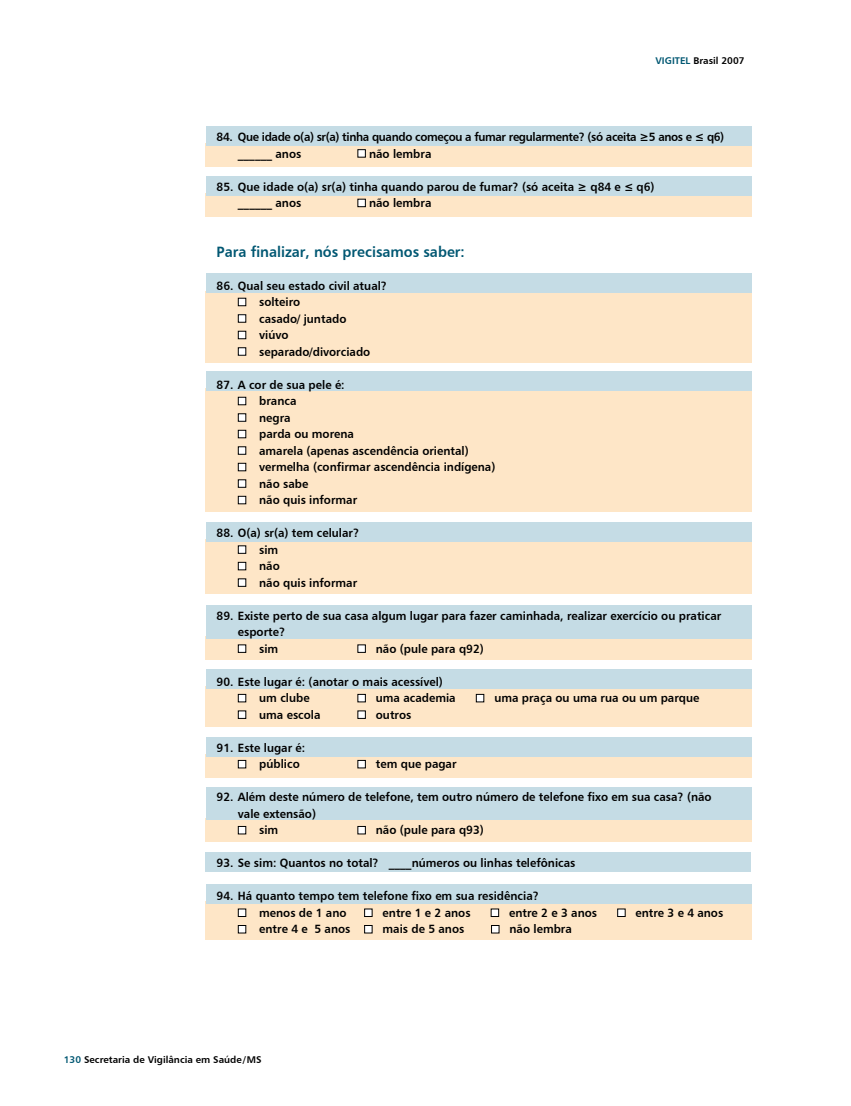
<style>
.page{position:relative;width:851px;height:1106px;background:#fff}
.page>*{position:absolute;margin:0;border:0;box-sizing:border-box;transform-origin:0 0}
.t1{font:15px "Humanist 777 BT Bold B";color:#005772;scale:.95 1}
.t2{font:12px/16.5px "Humanist 777 BT Bold B";color:#000;scale:.95 1}
.t3{font:12px/16.5px "Humanist 777 BT Bold B";letter-spacing:-.03em;color:#000;scale:.95 1}
.t4{font:9.75px "Humanist 777 BT Bold B";color:#000}
.s1{color:#005772}
</style>
<div class="page">
<div style="left:205px;top:901px;width:546px;height:39px;background:#fee6c7"></div>
<div style="left:206px;top:884px;width:545px;height:19px;background:#c5dce5"></div>
<div style="left:205px;top:539px;width:546px;height:55px;background:#fee6c7"></div>
<div style="left:206px;top:522px;width:545px;height:19px;background:#c5dce5"></div>
<div style="left:205px;top:637px;width:546px;height:23px;background:#fee6c7"></div>
<div style="left:206px;top:605px;width:545px;height:33px;background:#c5dce5"></div>
<div style="left:205px;top:686px;width:546px;height:41px;background:#fee6c7"></div>
<div style="left:206px;top:669px;width:545px;height:19px;background:#c5dce5"></div>
<div style="left:205px;top:754px;width:546px;height:23px;background:#fee6c7"></div>
<div style="left:206px;top:737px;width:545px;height:19px;background:#c5dce5"></div>
<div style="left:205px;top:819px;width:546px;height:23px;background:#fee6c7"></div>
<div style="left:206px;top:787px;width:545px;height:32px;background:#c5dce5"></div>
<div style="left:206px;top:853px;width:544px;height:19px;background:#c5dce5"></div>
<div style="left:205px;top:194px;width:546px;height:23px;background:#fee6c7"></div>
<div style="left:206px;top:176px;width:545px;height:20px;background:#c5dce5"></div>
<div style="left:205px;top:291px;width:546px;height:72px;background:#fee6c7"></div>
<div style="left:206px;top:274px;width:545px;height:19px;background:#c5dce5"></div>
<div style="left:205px;top:389px;width:546px;height:123px;background:#fee6c7"></div>
<div style="left:206px;top:371px;width:545px;height:19px;background:#c5dce5"></div>
<div style="left:205px;top:143px;width:546px;height:24px;background:#fee6c7"></div>
<div style="left:206px;top:126px;width:545px;height:19px;background:#c5dce5"></div>
<div style="left:358px;top:150px;width:7px;height:7px;background:#fff"></div>
<div style="left:358px;top:199px;width:7px;height:8px;background:#fff"></div>
<div style="left:357px;top:199px;width:8px;height:8px;border:1px solid #000"></div>
<div style="left:238px;top:298px;width:8px;height:8px;background:#fff"></div>
<div style="left:238px;top:298px;width:8px;height:8px;border:1px solid #000"></div>
<div style="left:238px;top:315px;width:8px;height:7px;background:#fff"></div>
<div style="left:238px;top:314px;width:8px;height:8px;border:1px solid #000"></div>
<div style="left:238px;top:331px;width:8px;height:8px;background:#fff"></div>
<div style="left:238px;top:331px;width:8px;height:8px;border:1px solid #000"></div>
<div style="left:238px;top:348px;width:8px;height:7px;background:#fff"></div>
<div style="left:238px;top:347px;width:8px;height:8px;border:1px solid #000"></div>
<div style="left:238px;top:397px;width:8px;height:8px;background:#fff"></div>
<div style="left:238px;top:397px;width:8px;height:8px;border:1px solid #000"></div>
<div style="left:238px;top:414px;width:8px;height:7px;background:#fff"></div>
<div style="left:238px;top:413px;width:8px;height:8px;border:1px solid #000"></div>
<div style="left:238px;top:430px;width:8px;height:8px;background:#fff"></div>
<div style="left:238px;top:430px;width:8px;height:8px;border:1px solid #000"></div>
<div style="left:238px;top:447px;width:8px;height:7px;background:#fff"></div>
<div style="left:238px;top:446px;width:8px;height:8px;border:1px solid #000"></div>
<div style="left:238px;top:463px;width:8px;height:8px;background:#fff"></div>
<div style="left:238px;top:463px;width:8px;height:8px;border:1px solid #000"></div>
<div style="left:238px;top:480px;width:8px;height:7px;background:#fff"></div>
<div style="left:238px;top:479px;width:8px;height:8px;border:1px solid #000"></div>
<div style="left:238px;top:496px;width:8px;height:8px;background:#fff"></div>
<div style="left:238px;top:496px;width:8px;height:8px;border:1px solid #000"></div>
<div style="left:238px;top:546px;width:8px;height:7px;background:#fff"></div>
<div style="left:238px;top:545px;width:8px;height:8px;border:1px solid #000"></div>
<div style="left:238px;top:562px;width:8px;height:8px;background:#fff"></div>
<div style="left:238px;top:562px;width:8px;height:8px;border:1px solid #000"></div>
<div style="left:238px;top:579px;width:8px;height:7px;background:#fff"></div>
<div style="left:238px;top:578px;width:8px;height:8px;border:1px solid #000"></div>
<div style="left:238px;top:645px;width:8px;height:7px;background:#fff"></div>
<div style="left:238px;top:644px;width:8px;height:8px;border:1px solid #000"></div>
<div style="left:358px;top:645px;width:7px;height:7px;background:#fff"></div>
<div style="left:238px;top:694px;width:8px;height:8px;background:#fff"></div>
<div style="left:238px;top:694px;width:8px;height:8px;border:1px solid #000"></div>
<div style="left:358px;top:694px;width:7px;height:8px;background:#fff"></div>
<div style="left:357px;top:694px;width:8px;height:8px;border:1px solid #000"></div>
<div style="left:476px;top:694px;width:7px;height:8px;background:#fff"></div>
<div style="left:476px;top:694px;width:8px;height:8px;border:1px solid #000"></div>
<div style="left:238px;top:711px;width:8px;height:7px;background:#fff"></div>
<div style="left:238px;top:710px;width:8px;height:8px;border:1px solid #000"></div>
<div style="left:358px;top:711px;width:7px;height:7px;background:#fff"></div>
<div style="left:238px;top:760px;width:8px;height:8px;background:#fff"></div>
<div style="left:238px;top:760px;width:8px;height:8px;border:1px solid #000"></div>
<div style="left:358px;top:760px;width:7px;height:8px;background:#fff"></div>
<div style="left:357px;top:760px;width:8px;height:8px;border:1px solid #000"></div>
<div style="left:238px;top:826px;width:8px;height:8px;background:#fff"></div>
<div style="left:238px;top:826px;width:8px;height:8px;border:1px solid #000"></div>
<div style="left:358px;top:826px;width:7px;height:8px;background:#fff"></div>
<div style="left:357px;top:826px;width:8px;height:8px;border:1px solid #000"></div>
<div style="left:238px;top:909px;width:8px;height:7px;background:#fff"></div>
<div style="left:238px;top:908px;width:8px;height:8px;border:1px solid #000"></div>
<div style="left:364px;top:909px;width:8px;height:7px;background:#fff"></div>
<div style="left:364px;top:908px;width:8px;height:8px;border:1px solid #000"></div>
<div style="left:491px;top:909px;width:7px;height:7px;background:#fff"></div>
<div style="left:490px;top:908px;width:9px;height:8px;border:1px solid #000"></div>
<svg style="left:617px;top:909px;width:8px;height:7px"></svg>
<div style="left:238px;top:925px;width:8px;height:8px;background:#fff"></div>
<div style="left:238px;top:925px;width:8px;height:8px;border:1px solid #000"></div>
<div style="left:364px;top:925px;width:8px;height:8px;background:#fff"></div>
<div style="left:364px;top:925px;width:8px;height:8px;border:1px solid #000"></div>
<div style="left:491px;top:925px;width:8px;height:8px;background:#fff"></div>
<div style="left:491px;top:925px;width:8px;height:8px;border:1px solid #000"></div>
<p class="t4" style="left:655px;top:55px;width:91px"><span class="s1">VIGITEL</span> Brasil 2007</p>
<p class="t3" style="left:238px;top:128px;width:513px;text-indent:-21px">84. Que idade o(a) sr(a) tinha quando começou a fumar regularmente? (só aceita ≥5 anos e ≤ q6) ______ anos</p>
<p class="t2" style="left:369px;top:145px;width:67px">não lembra</p>
<p class="t2" style="left:238px;top:178px;width:440px;text-indent:-21px">85. Que idade o(a) sr(a) tinha quando parou de fumar? (só aceita ≥ q84 e ≤ q6) ______ anos</p>
<p class="t2" style="left:369px;top:194px;width:67px">não lembra</p>
<p class="t1" style="left:216px;top:242px;width:263px">Para finalizar, nós precisamos saber:</p>
<p class="t2" style="left:259px;top:277px;width:136px;text-indent:-43px">86. Qual seu estado civil atual? solteiro<br>casado/ juntado<br>viúvo separado/divorciado</p>
<p class="t2" style="left:259px;top:376px;width:250px;text-indent:-43px">87. A cor de sua pele é:<br>branca<br>negra<br>parda ou morena<br>amarela (apenas ascendência oriental) vermelha (confirmar ascendência indígena) não sabe<br>não quis informar</p>
<p class="t2" style="left:259px;top:524px;width:107px;text-indent:-43px">88. O(a) sr(a) tem celular? sim<br>não<br>não quis informar</p>
<p class="t2" style="left:216px;top:607px;width:532px">89. Existe perto de sua casa algum lugar para fazer caminhada, realizar exercício ou praticar</p>
<p class="t2" style="left:238px;top:623px;width:51px">esporte?</p>
<p class="t2" style="left:259px;top:640px;width:22px">sim</p>
<p class="t2" style="left:376px;top:640px;width:115px">não (pule para q92)</p>
<p class="t2" style="left:259px;top:673px;width:195px;text-indent:-43px">90. Este lugar é: (anotar o mais acessível) um clube</p>
<p class="t2" style="left:376px;top:689px;width:85px">uma academia</p>
<p class="t2" style="left:494px;top:689px;width:217px">uma praça ou uma rua ou um parque</p>
<p class="t2" style="left:259px;top:706px;width:66px">uma escola</p>
<p class="t2" style="left:376px;top:706px;width:39px">outros</p>
<p class="t2" style="left:259px;top:739px;width:50px;text-indent:-43px">91. Este lugar é: público</p>
<p class="t2" style="left:376px;top:755px;width:86px">tem que pagar</p>
<p class="t2" style="left:216px;top:788px;width:522px">92. Além deste número de telefone, tem outro número de telefone fixo em sua casa? (não</p>
<p class="t2" style="left:238px;top:805px;width:84px">vale extensão)</p>
<p class="t2" style="left:259px;top:821px;width:22px">sim</p>
<p class="t2" style="left:376px;top:821px;width:115px">não (pule para q93)</p>
<p class="t2" style="left:216px;top:854px;width:379px">93. Se sim: Quantos no total? ____números ou linhas telefônicas</p>
<p class="t2" style="left:259px;top:887px;width:296px;text-indent:-43px">94. Há quanto tempo tem telefone fixo em sua residência? menos de 1 ano</p>
<p class="t2" style="left:382px;top:904px;width:94px">entre 1 e 2 anos</p>
<p class="t2" style="left:509px;top:904px;width:94px">entre 2 e 3 anos</p>
<p class="t2" style="left:635px;top:904px;width:94px">entre 3 e 4 anos</p>
<p class="t2" style="left:259px;top:920px;width:98px">entre 4 e 5 anos</p>
<p class="t2" style="left:382px;top:920px;width:87px">mais de 5 anos</p>
<p class="t2" style="left:509px;top:920px;width:67px">não lembra</p>
<p class="t4" style="left:64px;top:1053px;width:199px"><span class="s1">130</span> Secretaria de Vigilância em Saúde/MS</p>
</div>
